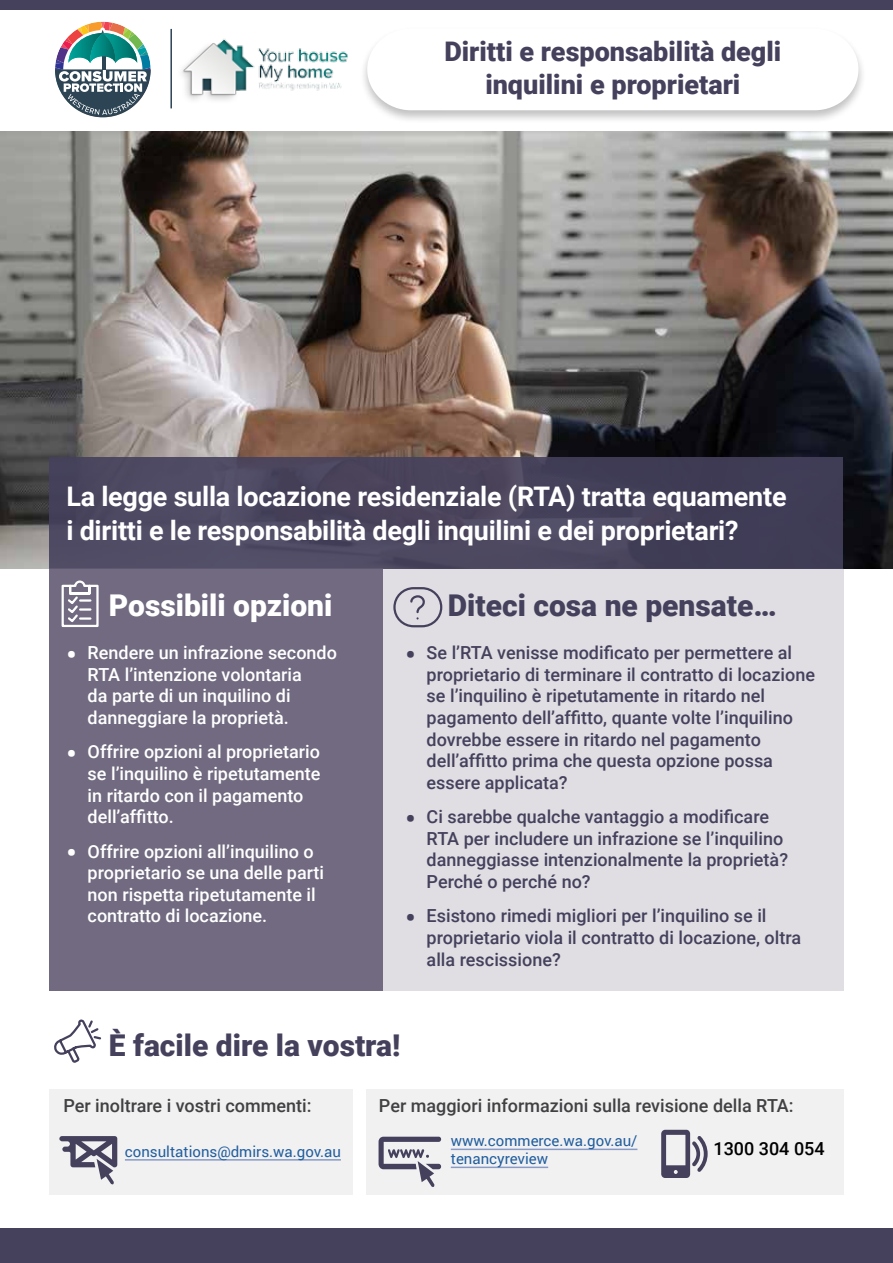
<style>
.page{position:relative;width:893px;height:1263px;background:#fff}
.page>*{position:absolute;margin:0;border:0;box-sizing:border-box;transform-origin:0 0}
.t1{font:900 30px "Roboto";color:#45415d}
.t2{font:900 30px "Roboto";color:#fff}
.t3{font:700 27px/34.5px "Roboto";letter-spacing:-.01em;color:#fff}
.t4{font:900 27px/33px "Roboto";color:#45415d;text-align:center}
.t5{font:500 18px/21.6px "Roboto";color:#45415d}
.t6{font:500 18px/21.6px "Roboto";color:#fff}
.t7{font:500 18px "Roboto";color:#414042}
.t8{font:500 18px "Roboto";color:#000}
.t9{font:15px/18px "Roboto";color:#215e9e}
.s1{font-weight:900;font-size:27px}
</style>
<div class="page">
<svg style="left:55px;top:21px;width:96px;height:97px"></svg>
<img style="left:171px;top:28px;width:177px;height:72px">
<img style="left:0;top:132px;width:893px;height:437px">
<div style="left:359px;top:26px;width:508px;height:99px;background:#000;opacity:.25"></div>
<svg style="left:367px;top:29px;width:491px;height:81px"></svg>
<div style="left:50px;top:457px;width:793px;height:112px;background:#45415d"></div>
<div style="left:383px;top:569px;width:460px;height:422px;background:#e0dee3"></div>
<div style="left:50px;top:569px;width:333px;height:422px;background:#716a80"></div>
<div style="left:0;top:1229px;width:893px;height:34px;background:#45415d"></div>
<div style="left:0;top:0;width:893px;height:10px;background:#45415d"></div>
<hr style="left:170px;top:29px;width:2px;height:79px;background:#2c4454">
<svg style="left:410px;top:595px;width:15px;height:24px"></svg>
<div style="left:393px;top:587px;width:49px;height:40px;border:2px solid #45415d;border-radius:19px"></div>
<svg style="left:54px;top:1019px;width:48px;height:44px"></svg>
<svg style="left:61px;top:580px;width:38px;height:47px"></svg>
<div style="left:50px;top:1089px;width:303px;height:105px;background:#f1f1f2"></div>
<hr style="left:125px;top:1159px;width:216px;height:1px;background:#879bc6">
<div style="left:366px;top:1089px;width:477px;height:105px;background:#f1f1f2"></div>
<svg style="left:379px;top:1137px;width:62px;height:50px"></svg>
<svg style="left:661px;top:1130px;width:47px;height:48px"></svg>
<hr style="left:451px;top:1148px;width:186px;height:2px;background:#879bc6">
<hr style="left:451px;top:1166px;width:97px;height:2px;background:#879bc6">
<svg style="left:59px;top:1136px;width:58px;height:48px"></svg>
<h2 class="t4" style="left:444px;top:34px;width:338px">Diritti e responsabilità degli inquilini e proprietari</h2>
<h2 class="t3" style="left:66px;top:478px;width:722px">La legge sulla locazione residenziale (RTA) tratta equamente i diritti e le responsabilità degli inquilini e dei proprietari?</h2>
<h1 class="t2" style="left:109px;top:585px;width:225px">Possibili opzioni</h1>
<p class="t6" style="left:88px;top:641px;width:251px;text-indent:-21px"><span class="s1">•</span> Rendere un infrazione secondo<br>RTA l’intenzione volontaria<br>da parte di un inquilino di danneggiare la proprietà.</p>
<p class="t6" style="left:88px;top:740px;width:234px;text-indent:-21px"><span class="s1">•</span> Offrire opzioni al proprietario se l’inquilino è ripetutamente in ritardo con il pagamento dell’affitto.</p>
<p class="t6" style="left:88px;top:840px;width:238px;text-indent:-21px"><span class="s1">•</span> Offrire opzioni all’inquilino o proprietario se una delle parti non rispetta ripetutamente il contratto di locazione.</p>
<h1 class="t1" style="left:448px;top:585px;width:330px">Diteci cosa ne pensate…</h1>
<p class="t5" style="left:427px;top:641px;width:390px;text-indent:-21px"><span class="s1">•</span> Se l’RTA venisse modificato per permettere al proprietario di terminare il contratto di locazione se l’inquilino è ripetutamente in ritardo nel pagamento dell’affitto, quante volte l’inquilino dovrebbe essere in ritardo nel pagamento dell’affitto prima che questa opzione possa essere applicata?</p>
<p class="t5" style="left:427px;top:805px;width:363px;text-indent:-21px"><span class="s1">•</span> Ci sarebbe qualche vantaggio a modificare RTA per includere un infrazione se l’inquilino danneggiasse intenzionalmente la proprietà?<br>Perché o perché no?</p>
<p class="t5" style="left:427px;top:904px;width:376px;text-indent:-21px"><span class="s1">•</span> Esistono rimedi migliori per l’inquilino se il proprietario viola il contratto di locazione, oltra alla rescissione?</p>
<h1 class="t1" style="left:109px;top:1025px;width:293px">È facile dire la vostra!</h1>
<p class="t7" style="left:63px;top:1093px;width:250px">Per inoltrare i vostri commenti:</p>
<p class="t7" style="left:379px;top:1093px;width:416px">Per maggiori informazioni sulla revisione della RTA:</p>
<p class="t9" style="left:125px;top:1142px;width:217px">consultations@dmirs.wa.gov.au</p>
<p class="t9" style="left:451px;top:1131px;width:188px">www.commerce.wa.gov.au/ tenancyreview</p>
<p class="t8" style="left:713px;top:1135px;width:113px">1300 304 054</p>
</div>
